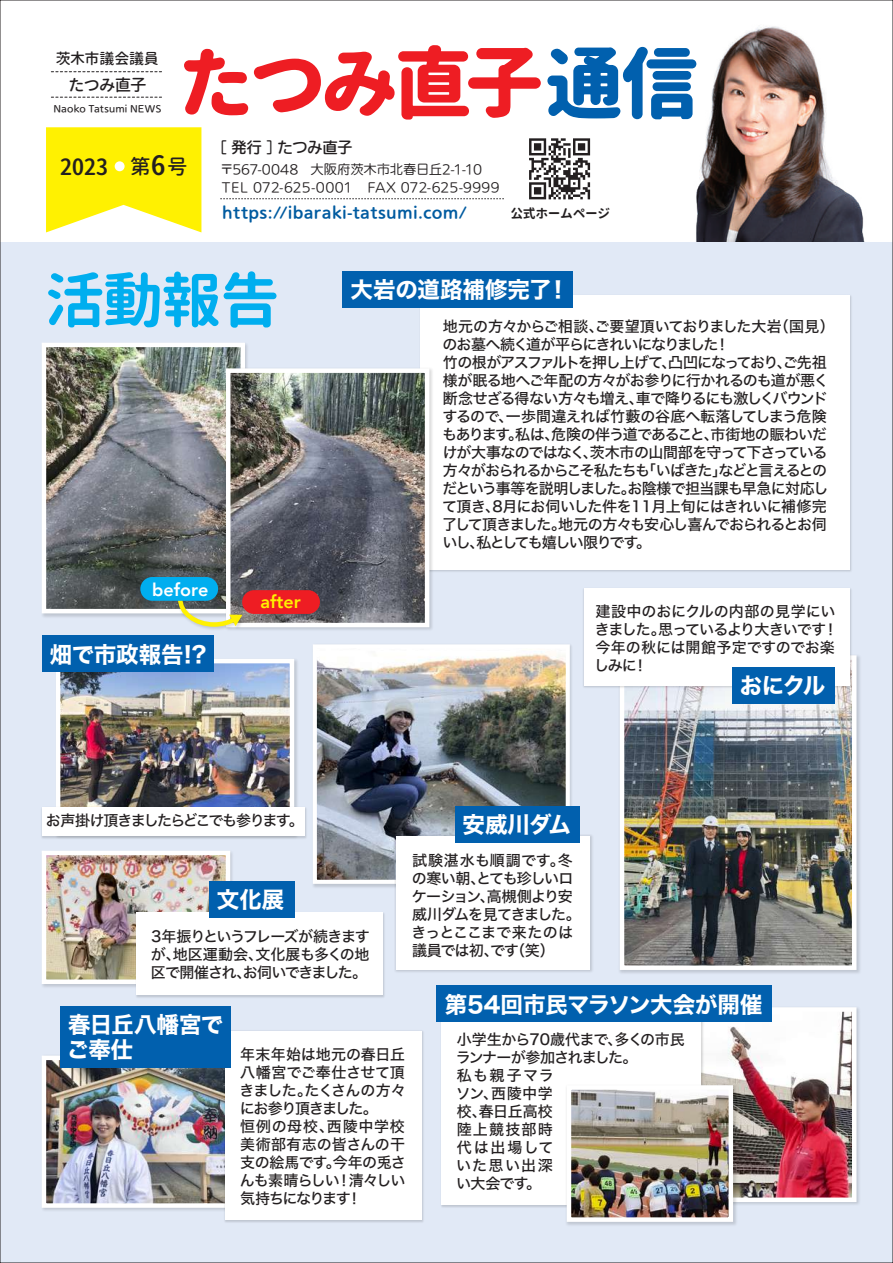
<style>
.page{position:relative;width:893px;height:1263px;background:#fff}
.page>*{position:absolute;margin:0;border:0;box-sizing:border-box;transform-origin:0 0}
.t1{font:78px "Gen Jyuu Gothic X Monospace Heavy";letter-spacing:-.065em;color:#ee1d23}
.t2{font:60px "Gen Jyuu Gothic X Monospace Bold";color:#00aeef}
.t3{font:22.8px "Gen Jyuu Gothic X Monospace Medium";color:#231f20;scale:1.1 1}
.t4{font:22.5px/25.5px "Hiragino Sans W7";color:#fff}
.t5{font:800 18px "Avenir";color:#fff}
.t6{font:800 18px "Avenir";color:#fff101}
.t7{font:16.5px "Gen Jyuu Gothic X Monospace Medium";letter-spacing:-.06em;color:#231f20}
.t8{font:15px/18px "Hiragino Sans W5";letter-spacing:-.05em;color:#231f20}
.t9{font:15px/18px "Hiragino Sans W5";letter-spacing:-.03em;color:#231f20}
.t10{font:15px/18px "Hiragino Sans W5";letter-spacing:.005em;color:#231f20}
.t11{font:15px/18px "Hiragino Sans W5";letter-spacing:-.02em;color:#231f20}
.t12{font:700 15px "Iwa UDR Go Pro";letter-spacing:.025em;color:#015ba0}
.t13{font:15px "Hiragino Sans W5";letter-spacing:-.1em;color:#231f20}
.t14{font:500 15px "Iwa UDR Go Pro";color:#231f20}
.t15{font:15px "Gen Jyuu Gothic X Monospace Medium";letter-spacing:-.02em;color:#231f20}
.t16{font:100 12.75px "Iwa UDR Go Pro";letter-spacing:.015em;color:#231f20}
.t17{font:100 12.75px "Iwa UDR Go Pro";letter-spacing:.035em;color:#231f20}
.t18{font:12.75px "Gen Jyuu Gothic X Monospace Bold";letter-spacing:-.025em;color:#231f20}
.t19{font:500 9px "Iwa UDR Go Pro";letter-spacing:.015em;color:#231f20}
.s1{color:#0160ae}
.s2{font-size:20.55px}
.s3{font-size:27.45px}
</style>
<div class="page">
<img style="left:660px;top:26px;width:228px;height:217px">
<div style="left:0;top:243px;width:893px;height:1020px;background:#e1e9f6"></div>
<svg style="left:529px;top:138px;width:61px;height:61px"></svg>
<svg style="left:46px;top:127px;width:155px;height:105px;background:#fff222"></svg>
<div style="left:115px;top:161px;width:10px;height:10px;background:#fff;border-radius:50%"></div>
<svg style="left:220px;top:198px;width:284px;height:1px"></svg>
<div style="left:420px;top:295px;width:429px;height:274px;background:#fff"></div>
<div style="left:343px;top:271px;width:230px;height:36px;background:#0160ae"></div>
<svg style="left:51px;top:71px;width:111px;height:1px"></svg>
<svg style="left:51px;top:97px;width:111px;height:1px"></svg>
<img style="left:47px;top:348px;width:193px;height:260px">
<div style="left:42px;top:343px;width:203px;height:270px;border:4px solid #fff"></div>
<img style="left:223px;top:366px;width:212px;height:264px">
<img style="left:231px;top:373px;width:193px;height:249px">
<div style="left:226px;top:368px;width:203px;height:259px;border:4px solid #fff"></div>
<div style="left:242px;top:590px;width:78px;height:24px;background:#ee1d23;border-radius:12px"></div>
<img style="left:175px;top:596px;width:73px;height:34px">
<svg style="left:176px;top:594px;width:66px;height:35px"></svg>
<div style="left:140px;top:577px;width:78px;height:24px;background:#00aeef;border-radius:12px"></div>
<img style="left:213px;top:656px;width:84px;height:150px">
<img style="left:61px;top:664px;width:228px;height:142px">
<div style="left:56px;top:659px;width:238px;height:176px;border:4px solid #fff"></div>
<img style="left:41px;top:806px;width:266px;height:33px">
<div style="left:42px;top:807px;width:263px;height:29px;background:#fff"></div>
<div style="left:42px;top:636px;width:171px;height:36px;background:#0160ae"></div>
<img style="left:47px;top:856px;width:178px;height:123px">
<div style="left:42px;top:851px;width:188px;height:133px;border:4px solid #fff"></div>
<img style="left:134px;top:910px;width:251px;height:88px">
<div style="left:136px;top:912px;width:246px;height:83px;background:#fff"></div>
<div style="left:209px;top:882px;width:85px;height:36px;background:#0160ae"></div>
<img style="left:47px;top:1060px;width:176px;height:143px">
<div style="left:42px;top:1055px;width:201px;height:153px;border:4px solid #fff"></div>
<img style="left:223px;top:1031px;width:201px;height:192px">
<div style="left:225px;top:1031px;width:196px;height:188px;background:#fff"></div>
<img style="left:619px;top:655px;width:241px;height:318px">
<img style="left:625px;top:689px;width:226px;height:276px">
<div style="left:620px;top:655px;width:236px;height:315px;border:4px solid #fff"></div>
<img style="left:583px;top:588px;width:270px;height:101px">
<div style="left:583px;top:588px;width:266px;height:97px;background:#fff"></div>
<div style="left:732px;top:667px;width:102px;height:36px;background:#0160ae"></div>
<div style="left:60px;top:1006px;width:171px;height:62px;background:#0160ae"></div>
<img style="left:318px;top:649px;width:247px;height:230px">
<div style="left:313px;top:644px;width:257px;height:240px;border:4px solid #fff"></div>
<img style="left:395px;top:834px;width:198px;height:138px">
<div style="left:397px;top:836px;width:193px;height:134px;background:#fff"></div>
<div style="left:455px;top:806px;width:125px;height:36px;background:#0160ae"></div>
<img style="left:738px;top:1008px;width:121px;height:197px">
<img style="left:705px;top:1012px;width:146px;height:185px">
<div style="left:668px;top:1007px;width:188px;height:195px;border:4px solid #fff"></div>
<div style="left:441px;top:1016px;width:260px;height:189px;background:#fff"></div>
<div style="left:437px;top:986px;width:335px;height:36px;background:#0160ae"></div>
<img style="left:564px;top:1082px;width:174px;height:143px">
<img style="left:572px;top:1090px;width:156px;height:127px">
<div style="left:567px;top:1085px;width:166px;height:137px;border:4px solid #fff"></div>
<p class="t15" style="left:56px;top:47px;width:105px">茨木市議会議員</p>
<p class="t7" style="left:68px;top:73px;width:80px">たつみ直子</p>
<p class="t19" style="left:53px;top:102px;width:109px">Naoko Tatsumi NEWS</p>
<h1 class="t1" style="left:177px;top:25px;width:523px">たつみ直子<span class="s1">通信</span></h1>
<p class="t14" style="left:212px;top:137px;width:142px">［ 発行 ］たつみ直子</p>
<h3 class="t3" style="left:60px;top:150px;width:118px">2023 <span class="s2">第</span><span class="s3">6</span><span class="s2">号</span></h3>
<p class="t17" style="left:311px;top:160px;width:173px">大阪府茨木市北春日丘2-1-10</p>
<p class="t16" style="left:220px;top:160px;width:80px">〒567-0048</p>
<p class="t16" style="left:222px;top:178px;width:280px">TEL 072-625-0001 FAX 072-625-9999</p>
<p class="t12" style="left:222px;top:202px;width:246px">https://ibaraki-tatsumi.com/</p>
<p class="t18" style="left:510px;top:204px;width:101px">公式ホームページ</p>
<h2 class="t2" style="left:45px;top:256px;width:237px">活動報告</h2>
<h3 class="t4" style="left:351px;top:277px;width:220px">大岩の道路補修完了！</h3>
<p class="t8" style="left:442px;top:316px;width:394px">地元の方々からご相談、ご要望頂いておりました大岩（国見）のお墓へ続く道が平らにきれいになりました！<br>竹の根がアスファルトを押し上げて、凸凹になっており、ご先祖様が眠る地へご年配の方々がお参りに行かれるのも道が悪く断念せざる得ない方々も増え、車で降りるにも激しくバウンドするので、一歩間違えれば竹藪の谷底へ転落してしまう危険もあります。私は、危険の伴う道であること、市街地の賑わいだけが大事なのではなく、茨木市の山間部を守って下さっている方々がおられるからこそ私たちも「いばきた」などと言えるとのだという事等を説明しました。お陰様で担当課も早急に対応して頂き、8月にお伺いした件を11月上旬にはきれいに補修完了して頂きました。地元の方々も安心し喜んでおられるとお伺いし、私としても嬉しい限りです。</p>
<p class="t5" style="left:152px;top:575px;width:58px">before</p>
<h3 class="t4" style="left:50px;top:642px;width:158px">畑で市政報告!?</h3>
<p class="t6" style="left:260px;top:588px;width:42px">after</p>
<p class="t11" style="left:594px;top:602px;width:245px">建設中のおにクルの内部の見学にいきました。思っているより大きいです！今年の秋には開館予定ですのでお楽しみに！</p>
<h3 class="t4" style="left:740px;top:674px;width:87px">おにクル</h3>
<p class="t13" style="left:46px;top:807px;width:259px">お声掛け頂きましたらどこでも参ります。</p>
<h3 class="t4" style="left:217px;top:888px;width:69px">文化展</h3>
<p class="t8" style="left:151px;top:926px;width:221px;text-align:justify">3年振りというフレーズが続きますが、地区運動会、文化展も多くの地区で開催され、お伺いできました。</p>
<h3 class="t4" style="left:463px;top:813px;width:110px">安威川ダム</h3>
<p class="t8" style="left:411px;top:850px;width:171px">試験湛水も順調です。冬の寒い朝、とても珍しいロケーション、高槻側より安威川ダムを見てきました。きっとここまで来たのは議員では初、です（笑）</p>
<h3 class="t4" style="left:67px;top:1013px;width:158px">春日丘八幡宮でご奉仕</h3>
<p class="t9" style="left:240px;top:1044px;width:168px">年末年始は地元の春日丘八幡宮でご奉仕させて頂きました。たくさんの方々にお参り頂きました。<br>恒例の母校、西陵中学校美術部有志の皆さんの干支の絵馬です。今年の兎さんも素晴らしい！清々しい気持ちになります！</p>
<h3 class="t4" style="left:445px;top:992px;width:319px">第54回市民マラソン大会が開催</h3>
<p class="t10" style="left:456px;top:1029px;width:231px">小学生から70歳代まで、多くの市民ランナーが参加されました。<br>私も親子マラ<br>ソン、西陵中学<br>校、春日丘高校<br>陸上競技部時<br>代は出場して<br>いた思い出深<br>い大会です。</p>
</div>
